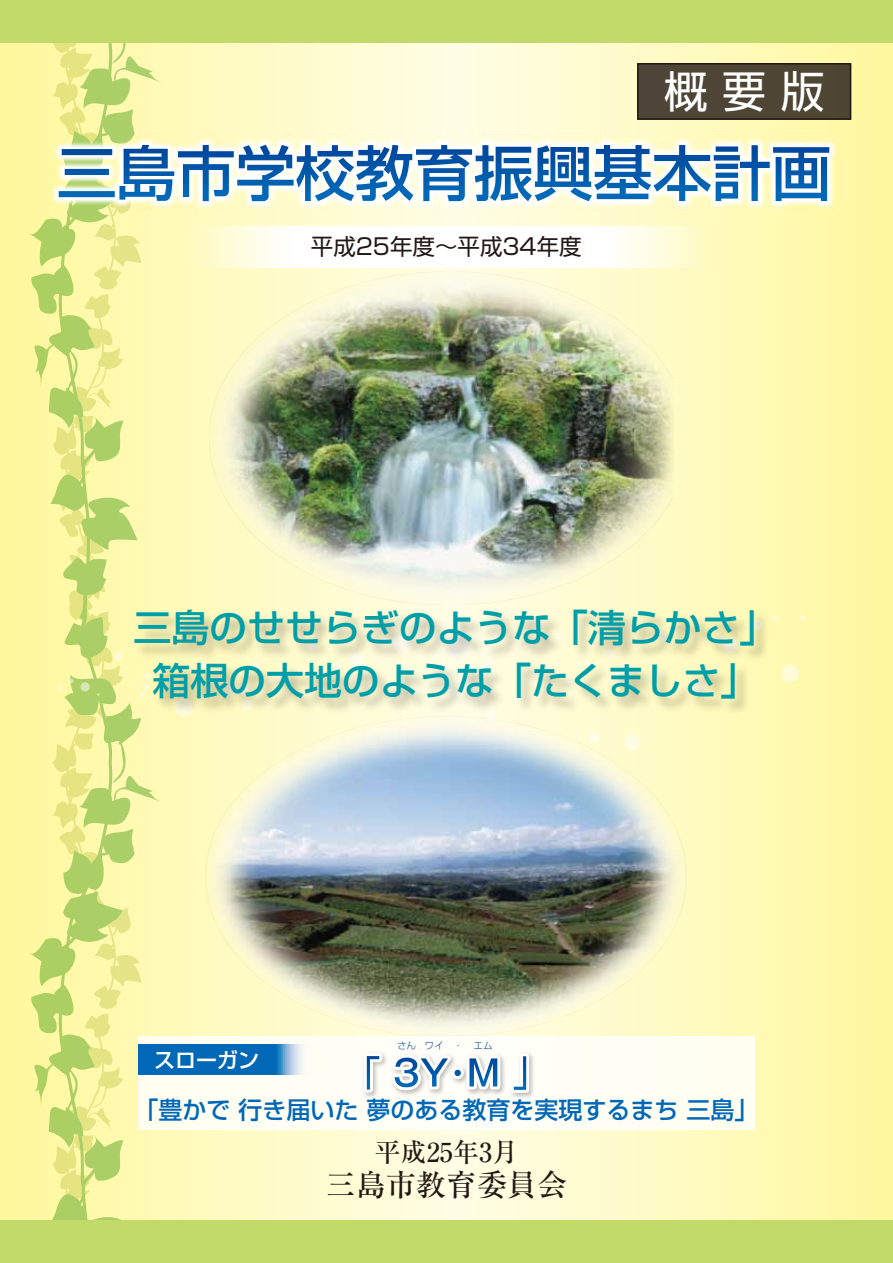
<style>
.page{position:relative;width:893px;height:1263px;background:#fff}
.page>*{position:absolute;margin:0;border:0;box-sizing:border-box;transform-origin:0 0}
.t1{font:43.8px "Shin Go Pro";color:#fff}
.t2{font:500 37.8px/52.5px "Shin Go Pro";color:#009fa8;text-align:center}
.t3{font:500 30.15px "Ryumin Pro";color:#221815}
.t4{font:500 26.1px "Ryumin Pro";color:#221815}
.t5{font:500 24px "Shin Go Pro";color:#0068b7}
.t6{font:22.5px "Shin Go Pro";color:#221815}
.t7{font:500 21px "Shin Go Pro";color:#fff}
.t8{font:300 9.15px "Shin Go Pro";color:#00479d}
</style>
<div class="page">
<img style="left:0;top:0;width:893px;height:1263px">
<p class="t6" style="left:311px;top:228px;width:272px">平成25年度～平成34年度</p>
<p class="t1" style="left:664px;top:55px;width:162px">概 要 版</p>
<p class="t2" style="left:134px;top:597px;width:645px">三島のせせらぎのような「清らかさ」箱根の大地のような「たくましさ」</p>
<p class="t7" style="left:154px;top:1043px;width:106px">スローガン</p>
<p class="t8" style="left:397px;top:1038px;width:97px">さん ワイ ・ エム</p>
<p class="t5" style="left:134px;top:1090px;width:625px">「豊かで 行き届いた 夢のある教育を実現するまち 三島」</p>
<p class="t4" style="left:374px;top:1132px;width:145px">平成25年3月</p>
<p class="t3" style="left:326px;top:1161px;width:243px">三島市教育委員会</p>
</div>
